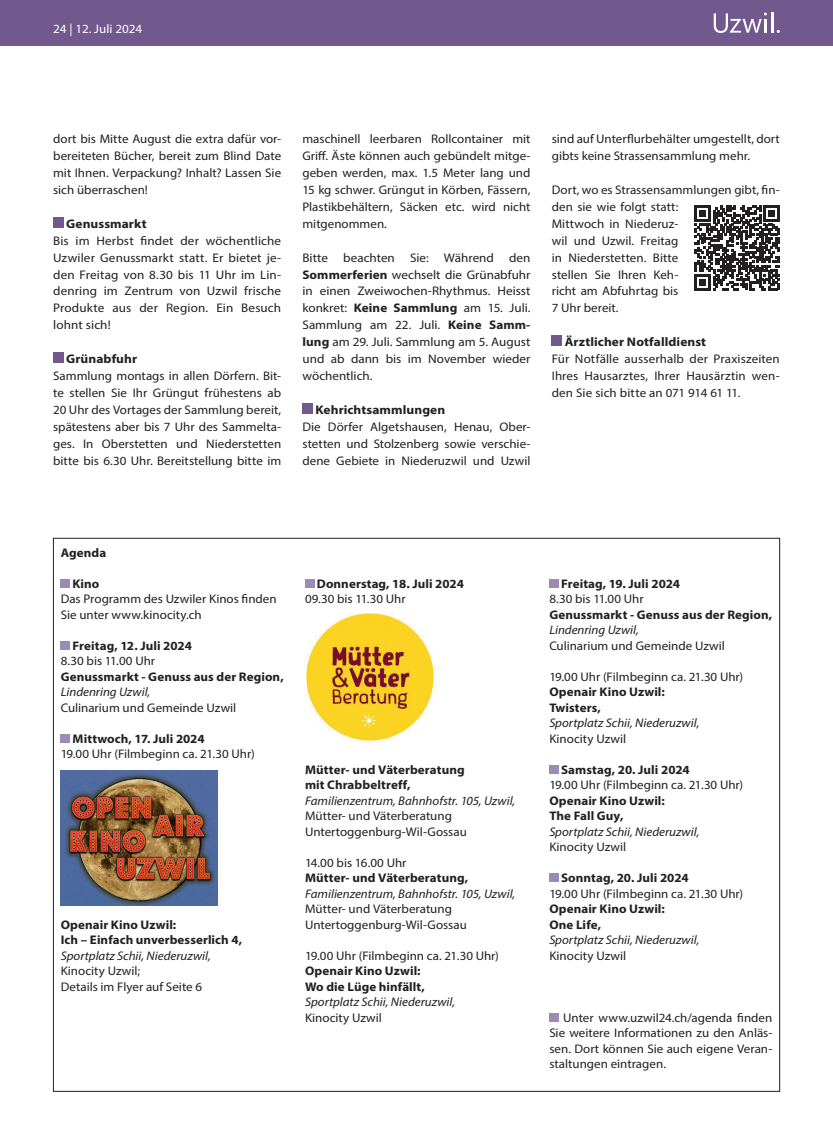
<style>
.page{position:relative;width:833px;height:1134px;background:#fff}
.page>*{position:absolute;margin:0;border:0;box-sizing:border-box;transform-origin:0 0}
.t1{font:12.5px/16.9px "Myriad Pro";color:#231f20;text-align:justify;scale:1.04 1}
.t2{font:700 12.5px/15.5px "Myriad Pro";letter-spacing:.005em;color:#231f20;scale:1.04 1}
.t3{font:12.5px/17px "Myriad Pro";color:#231f20;text-align:justify;scale:1.05 1}
.t4{font:italic 12.5px "Myriad Pro";color:#231f20;scale:1.04 1}
.t5{font:700 12.5px "Myriad Pro";letter-spacing:.005em;color:#231f20;scale:1.07 1}
.t6{font:12.5px "Myriad Pro";color:#fff;scale:1.05 1}
.s1{font-weight:700}
</style>
<div class="page">
<div style="left:0;top:0;width:833px;height:46px;background:#71598e"></div>
<hr style="left:771px;top:12px;width:2px;height:21px;background:#fff">
<svg style="left:713px;top:13px;width:54px;height:20px"></svg>
<div style="left:53px;top:217px;width:11px;height:11px;background:#71598e"></div>
<div style="left:53px;top:353px;width:11px;height:10px;background:#71598e"></div>
<div style="left:302px;top:403px;width:11px;height:11px;background:#71598e"></div>
<div style="left:552px;top:336px;width:10px;height:10px;background:#71598e"></div>
<svg style="left:694px;top:205px;width:85px;height:85px"></svg>
<div style="left:61px;top:579px;width:9px;height:9px;background:#9c8cb3"></div>
<div style="left:61px;top:641px;width:9px;height:9px;background:#9c8cb3"></div>
<div style="left:61px;top:734px;width:9px;height:9px;background:#9c8cb3"></div>
<div style="left:305px;top:579px;width:9px;height:9px;background:#9c8cb3"></div>
<div style="left:549px;top:579px;width:9px;height:9px;background:#9c8cb3"></div>
<div style="left:549px;top:765px;width:9px;height:9px;background:#9c8cb3"></div>
<div style="left:549px;top:873px;width:9px;height:9px;background:#9c8cb3"></div>
<div style="left:549px;top:1013px;width:9px;height:9px;background:#9c8cb3"></div>
<img style="left:306px;top:613px;width:130px;height:129px">
<img style="left:61px;top:770px;width:157px;height:135px">
<p class="t6" style="left:53px;top:21px;width:86px">24 | 12. Juli 2024</p>
<p class="t1" style="left:53px;top:130px;width:221px">dort bis Mitte August die extra dafür vor&shy;bereiteten Bücher, bereit zum Blind Date mit Ihnen. Verpackung? Inhalt? Lassen Sie sich überraschen!</p>
<p class="t5" style="left:66px;top:215px;width:77px">Genussmarkt</p>
<p class="t3" style="left:53px;top:232px;width:219px">Bis im Herbst findet der wöchentliche Uzwiler Genussmarkt statt. Er bietet je&shy;den Freitag von 8.30 bis 11 Uhr im Lin&shy;denring im Zentrum von Uzwil frische Produkte aus der Region. Ein Besuch lohnt sich!</p>
<p class="t5" style="left:66px;top:351px;width:68px">Grünabfuhr</p>
<p class="t1" style="left:53px;top:367px;width:221px">Sammlung montags in allen Dörfern. Bit&shy;te stellen Sie Ihr Grüngut frühestens ab 20 Uhr des Vortages der Sammlung bereit, spätestens aber bis 7 Uhr des Sammelta&shy;ges. In Oberstetten und Niederstetten bitte bis 6.30 Uhr. Bereitstellung bitte im</p>
<p class="t1" style="left:302px;top:130px;width:221px">maschinell leerbaren Rollcontainer mit Griff. Äste können auch gebündelt mitge&shy;geben werden, max. 1.5 Meter lang und 15 kg schwer. Grüngut in Körben, Fässern, Plastikbehältern, Säcken etc. wird nicht mitgenommen.</p>
<p class="t3" style="left:302px;top:249px;width:219px">Bitte beachten Sie: Während den <span class="s1">Sommerferien</span> wechselt die Grünabfuhr in einen Zweiwochen-Rhythmus. Heisst konkret: <span class="s1">Keine Sammlung</span> am 15. Juli.<br>Sammlung am 22. Juli. <span class="s1">Keine Samm&shy;lung</span> am 29. Juli. Sammlung am 5. August und ab dann bis im November wieder wöchentlich.</p>
<p class="t5" style="left:315px;top:402px;width:123px">Kehrichtsammlungen</p>
<p class="t1" style="left:302px;top:418px;width:221px">Die Dörfer Algetshausen, Henau, Ober&shy;stetten und Stolzenberg sowie verschie&shy;dene Gebiete in Niederuzwil und Uzwil</p>
<p class="t1" style="left:552px;top:130px;width:221px">sind auf Unterflurbehälter umgestellt, dort gibts keine Strassensammlung mehr.</p>
<p class="t1" style="left:552px;top:181px;width:221px;text-align:left">Dort, wo es Strassensammlungen gibt, fin&shy;den sie wie folgt statt:<br>Mittwoch in Niederuz-<br>wil und Uzwil. Freitag<br>in Niederstetten. Bitte<br>stellen Sie Ihren Keh-<br>richt am Abfuhrtag bis<br>7 Uhr bereit.</p>
<p class="t5" style="left:565px;top:334px;width:134px">Ärztlicher Notfalldienst</p>
<p class="t1" style="left:552px;top:350px;width:221px">Für Notfälle ausserhalb der Praxiszeiten Ihres Hausarztes, Ihrer Hausärztin wen&shy;den Sie sich bitte an 071 914 61 11.</p>
<p class="t2" style="left:61px;top:544px;width:45px">Agenda</p>
<p class="t2" style="left:72px;top:575px;width:27px">Kino</p>
<p class="t1" style="left:61px;top:591px;width:209px;line-height:15.5px">Das Programm des Uzwiler Kinos finden<br>Sie unter www.kinocity.ch</p>
<p class="t2" style="left:73px;top:637px;width:116px">Freitag, 12. Juli 2024</p>
<p class="t1" style="left:61px;top:652px;width:92px">8.30 bis 11.00 Uhr</p>
<p class="t2" style="left:61px;top:668px;width:216px">Genussmarkt - Genuss aus der Region,</p>
<p class="t4" style="left:61px;top:684px;width:88px">Lindenring Uzwil,</p>
<p class="t1" style="left:61px;top:699px;width:170px">Culinarium und Gemeinde Uzwil</p>
<p class="t2" style="left:73px;top:730px;width:128px">Mittwoch, 17. Juli 2024</p>
<p class="t1" style="left:61px;top:745px;width:188px">19.00 Uhr (Filmbeginn ca. 21.30 Uhr)</p>
<p class="t2" style="left:61px;top:916px;width:176px">Openair Kino Uzwil:<br>Ich – Einfach unverbesserlich 4,</p>
<p class="t4" style="left:61px;top:948px;width:146px">Sportplatz Schii, Niederuzwil,</p>
<p class="t1" style="left:61px;top:963px;width:137px;line-height:15.5px">Kinocity Uzwil;<br>Details im Flyer auf Seite 6</p>
<p class="t2" style="left:317px;top:575px;width:143px">Donnerstag, 18. Juli 2024</p>
<p class="t1" style="left:305px;top:590px;width:98px">09.30 bis 11.30 Uhr</p>
<p class="t2" style="left:305px;top:761px;width:155px">Mütter- und Väterberatung mit Chrabbeltreff,</p>
<p class="t4" style="left:305px;top:793px;width:204px">Familienzentrum, Bahnhofstr. 105, Uzwil,</p>
<p class="t1" style="left:305px;top:808px;width:157px;line-height:15.5px">Mütter- und Väterberatung<br>Untertoggenburg-Wil-Gossau</p>
<p class="t1" style="left:305px;top:854px;width:99px">14.00 bis 16.00 Uhr</p>
<p class="t2" style="left:305px;top:870px;width:158px">Mütter- und Väterberatung,</p>
<p class="t4" style="left:305px;top:886px;width:204px">Familienzentrum, Bahnhofstr. 105, Uzwil,</p>
<p class="t1" style="left:305px;top:901px;width:157px;line-height:15.5px">Mütter- und Väterberatung<br>Untertoggenburg-Wil-Gossau</p>
<p class="t1" style="left:305px;top:947px;width:188px">19.00 Uhr (Filmbeginn ca. 21.30 Uhr)</p>
<p class="t2" style="left:305px;top:963px;width:117px">Openair Kino Uzwil:<br>Wo die Lüge hinfällt,</p>
<p class="t4" style="left:305px;top:994px;width:146px">Sportplatz Schii, Niederuzwil,</p>
<p class="t1" style="left:305px;top:1009px;width:75px">Kinocity Uzwil</p>
<p class="t2" style="left:561px;top:575px;width:116px">Freitag, 19. Juli 2024</p>
<p class="t1" style="left:549px;top:590px;width:92px">8.30 bis 11.00 Uhr</p>
<p class="t2" style="left:549px;top:606px;width:216px">Genussmarkt - Genuss aus der Region,</p>
<p class="t4" style="left:549px;top:622px;width:88px">Lindenring Uzwil,</p>
<p class="t1" style="left:549px;top:637px;width:170px">Culinarium und Gemeinde Uzwil</p>
<p class="t1" style="left:549px;top:668px;width:188px">19.00 Uhr (Filmbeginn ca. 21.30 Uhr)</p>
<p class="t2" style="left:549px;top:684px;width:113px">Openair Kino Uzwil:<br>Twisters,</p>
<p class="t4" style="left:549px;top:715px;width:146px">Sportplatz Schii, Niederuzwil,</p>
<p class="t1" style="left:549px;top:730px;width:75px">Kinocity Uzwil</p>
<p class="t2" style="left:561px;top:761px;width:125px">Samstag, 20. Juli 2024</p>
<p class="t1" style="left:549px;top:776px;width:188px">19.00 Uhr (Filmbeginn ca. 21.30 Uhr)</p>
<p class="t2" style="left:549px;top:792px;width:113px">Openair Kino Uzwil:<br>The Fall Guy,</p>
<p class="t4" style="left:549px;top:824px;width:146px">Sportplatz Schii, Niederuzwil,</p>
<p class="t1" style="left:549px;top:838px;width:75px">Kinocity Uzwil</p>
<p class="t2" style="left:561px;top:870px;width:124px">Sonntag, 20. Juli 2024</p>
<p class="t1" style="left:549px;top:885px;width:188px">19.00 Uhr (Filmbeginn ca. 21.30 Uhr)</p>
<p class="t2" style="left:549px;top:901px;width:113px">Openair Kino Uzwil:<br>One Life,</p>
<p class="t4" style="left:549px;top:932px;width:146px">Sportplatz Schii, Niederuzwil,</p>
<p class="t1" style="left:549px;top:947px;width:75px">Kinocity Uzwil</p>
<p class="t1" style="left:549px;top:1010px;width:216px;line-height:15.5px;text-indent:14px">Unter www.uzwil24.ch/agenda finden Sie weitere Informationen zu den Anläs&shy;sen. Dort können Sie auch eigene Veran&shy;staltungen eintragen.</p>
</div>
